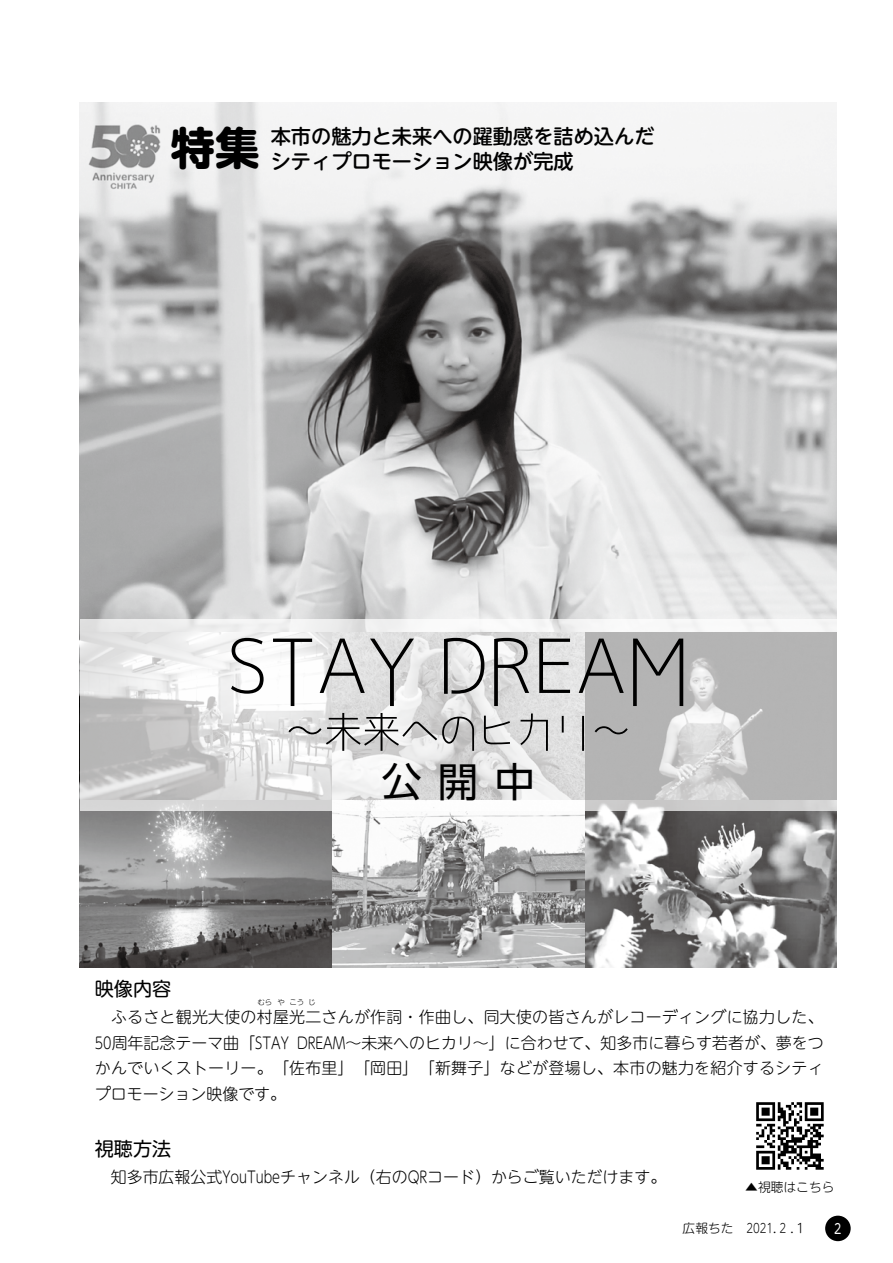
<style>
.page{position:relative;width:893px;height:1263px;background:#fff}
.page>*{position:absolute;margin:0;border:0;box-sizing:border-box;transform-origin:0 0}
.t1{font:700 44.7px "UD Shin M Go Pro";color:#000}
.t2{font:40.35px "UD Shin Go Pro";color:#000}
.t3{font:500 20.25px/25.5px "UD Shin M Go Pro";color:#000}
.t4{font:19.2px "UD Shin M Go Pro";color:#000}
.t5{font:300 15.9px/25.5px "UD Shin M Go Pro";color:#000;text-align:right}
.t6{font:300 15.9px/25.5px "UD Shin M Go Pro";color:#000;scale:.8 1}
.t7{font:13.8px "UD Shin M Go Pro";color:#fff;scale:.8 1}
.t8{font:300 12.75px "UD Shin M Go Pro";color:#000}
.t9{font:300 12.75px "UD Shin M Go Pro";color:#000;scale:.8 1}
.t10{font:300 7.5px "UD Shin M Go Pro";color:#000}
</style>
<div class="page">
<div style="left:825px;top:1216px;width:26px;height:25px;background:#000;border-radius:50%"></div>
<img style="left:80px;top:102px;width:756px;height:865px">
<svg style="left:80px;top:620px;width:756px;height:191px"></svg>
<svg style="left:231px;top:638px;width:33px;height:56px"></svg>
<svg style="left:273px;top:639px;width:39px;height:67px"></svg>
<svg style="left:320px;top:639px;width:94px;height:67px;background:#c3c3c3"></svg>
<svg style="left:444px;top:638px;width:40px;height:56px"></svg>
<svg style="left:494px;top:638px;width:35px;height:68px;background:#a7a7a7"></svg>
<svg style="left:539px;top:639px;width:31px;height:54px;background:#a6a6a6"></svg>
<svg style="left:579px;top:639px;width:45px;height:54px;background:#969696"></svg>
<svg style="left:633px;top:639px;width:50px;height:67px;background:#8b8b8b"></svg>
<svg style="left:288px;top:713px;width:186px;height:38px"></svg>
<svg style="left:484px;top:716px;width:26px;height:28px"></svg>
<svg style="left:520px;top:713px;width:28px;height:38px"></svg>
<hr style="left:582px;top:716px;width:2px;height:35px;background:#000">
<svg style="left:562px;top:716px;width:2px;height:16px"></svg>
<svg style="left:595px;top:726px;width:33px;height:8px"></svg>
<svg style="left:756px;top:1102px;width:68px;height:68px"></svg>
<h1 class="t1" style="left:171px;top:111px;width:91px">特集</h1>
<p class="t3" style="left:271px;top:122px;width:385px">本市の魅力と未来への躍動感を詰め込んだシティプロモーション映像が完成</p>
<h2 class="t2" style="left:381px;top:749px;width:155px">公開中</h2>
<p class="t4" style="left:95px;top:973px;width:78px">映像内容</p>
<p class="t5" style="left:95px;top:1003px;width:730px">　ふるさと観光大使の村屋光二さんが作詞・作曲し、同大使の皆さんがレコーディングに協力した、<br>DREAM～未来へのヒカリ～」に合わせて、知多市に暮らす若者が、夢をつ</p>
<p class="t10" style="left:257px;top:996px;width:16px">むら</p>
<p class="t10" style="left:289px;top:996px;width:16px">こう</p>
<p class="t10" style="left:308px;top:996px;width:9px">じ</p>
<p class="t10" style="left:278px;top:996px;width:9px">や</p>
<p class="t6" style="left:95px;top:1029px;width:912px">50周年記念テーマ曲「STAY<br>かんでいくストーリー。「佐布里」「岡田」「新舞子」などが登場し、本市の魅力を紹介するシティプロモーション映像です。</p>
<p class="t4" style="left:95px;top:1133px;width:78px">視聴方法</p>
<p class="t5" style="left:95px;top:1163px;width:573px">　知多市広報公式YouTubeチャンネル（右のQRコード）からご覧いただけます。</p>
<p class="t8" style="left:683px;top:1218px;width:53px">広報ちた</p>
<p class="t8" style="left:745px;top:1177px;width:91px">▲視聴はこちら</p>
<p class="t9" style="left:746px;top:1218px;width:74px">2021.２ . 1</p>
<p class="t7" style="left:834px;top:1218px;width:11px">2</p>
</div>
